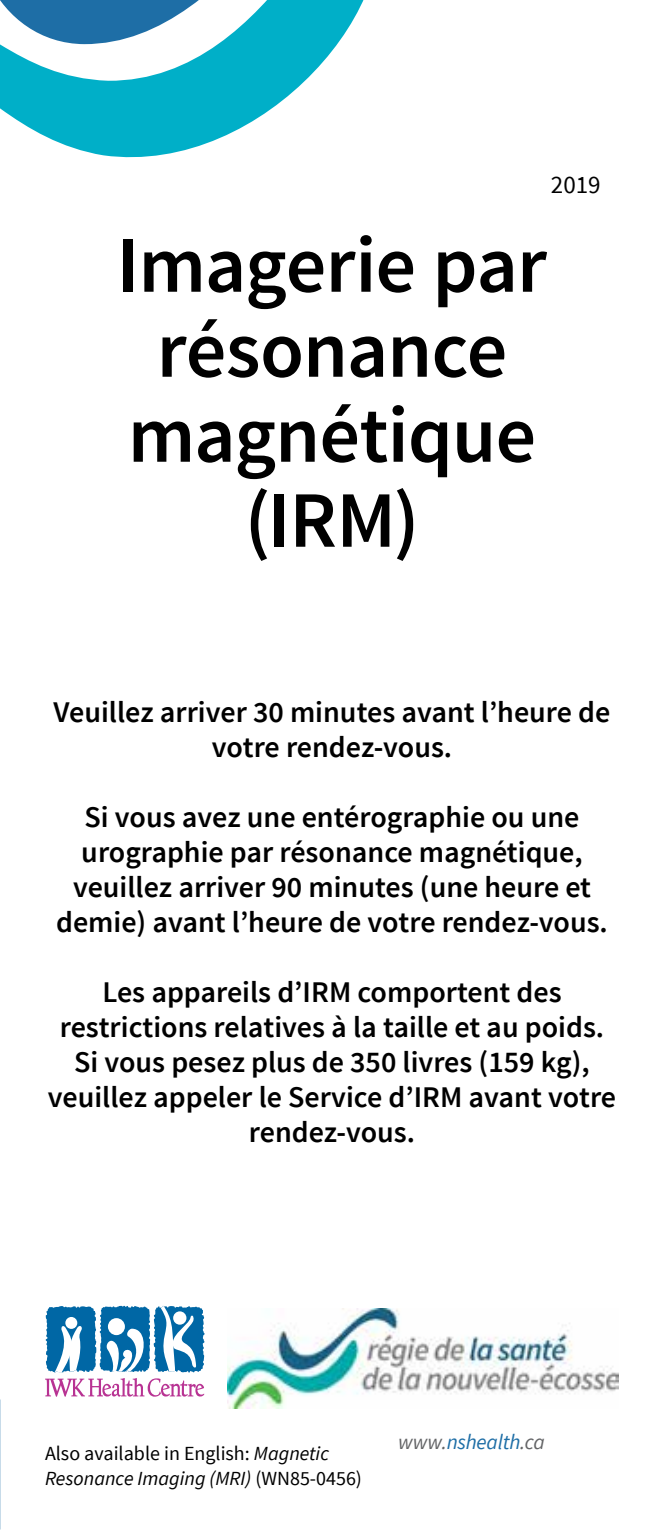
<style>
.page{position:relative;width:664px;height:1530px;background:#fff}
.page>*{position:absolute;margin:0;border:0;box-sizing:border-box;transform-origin:0 0}
.Pamphlet_Title{font:600 80px/85px "Source Sans Pro";letter-spacing:-.01em;color:#000;text-align:center}
.Subheading__16pt{font:600 30px/35px "Source Sans Pro";color:#000;text-align:center}
.page{font:25px "Source Sans Pro";color:#000}
.t1{font:italic 21.25px "Source Sans Pro";letter-spacing:-.01em;color:#1e6ea6}
.body_text{font:20px/25px "Source Sans Pro";color:#000}
.s1{font-style:italic}
.s2{color:#636466}
</style>
<div class="page">
<svg style="left:45px;top:1306px;width:160px;height:91px"></svg>
<img style="left:228px;top:1309px;width:391px;height:99px">
<svg style="left:0;top:0;width:364px;height:158px"></svg>
<p class="page" style="left:551px;top:170px;width:51px">2019</p>
<p class="Pamphlet_Title" style="left:117px;top:225px;width:431px">Imagerie par résonance</p>
<p class="Pamphlet_Title" style="left:128px;top:395px;width:410px">magnétique (IRM)</p>
<p class="Subheading__16pt" style="left:54px;top:695px;width:558px">Veuillez arriver 30 minutes avant l’heure de votre rendez-vous.</p>
<p class="Subheading__16pt" style="left:56px;top:800px;width:553px">Si vous avez une entérographie ou une urographie par résonance magnétique, veuillez arriver 90 minutes (une heure et demie) avant l’heure de votre rendez-vous.</p>
<p class="Subheading__16pt" style="left:48px;top:975px;width:570px">Les appareils d’IRM comportent des restrictions relatives à la taille et au poids.<br>Si vous pesez plus de 350 livres (159 kg), veuillez appeler le Service d’IRM avant votre rendez-vous.</p>
<p class="body_text" style="left:45px;top:1441px;width:318px">Also available in English: <span class="s1">Magnetic<br>Resonance Imaging (MRI)</span> (WN85-0456)</p>
<p class="t1" style="left:398px;top:1429px;width:148px"><span class="s2">www.</span>nshealth<span class="s2">.ca</span></p>
</div>
